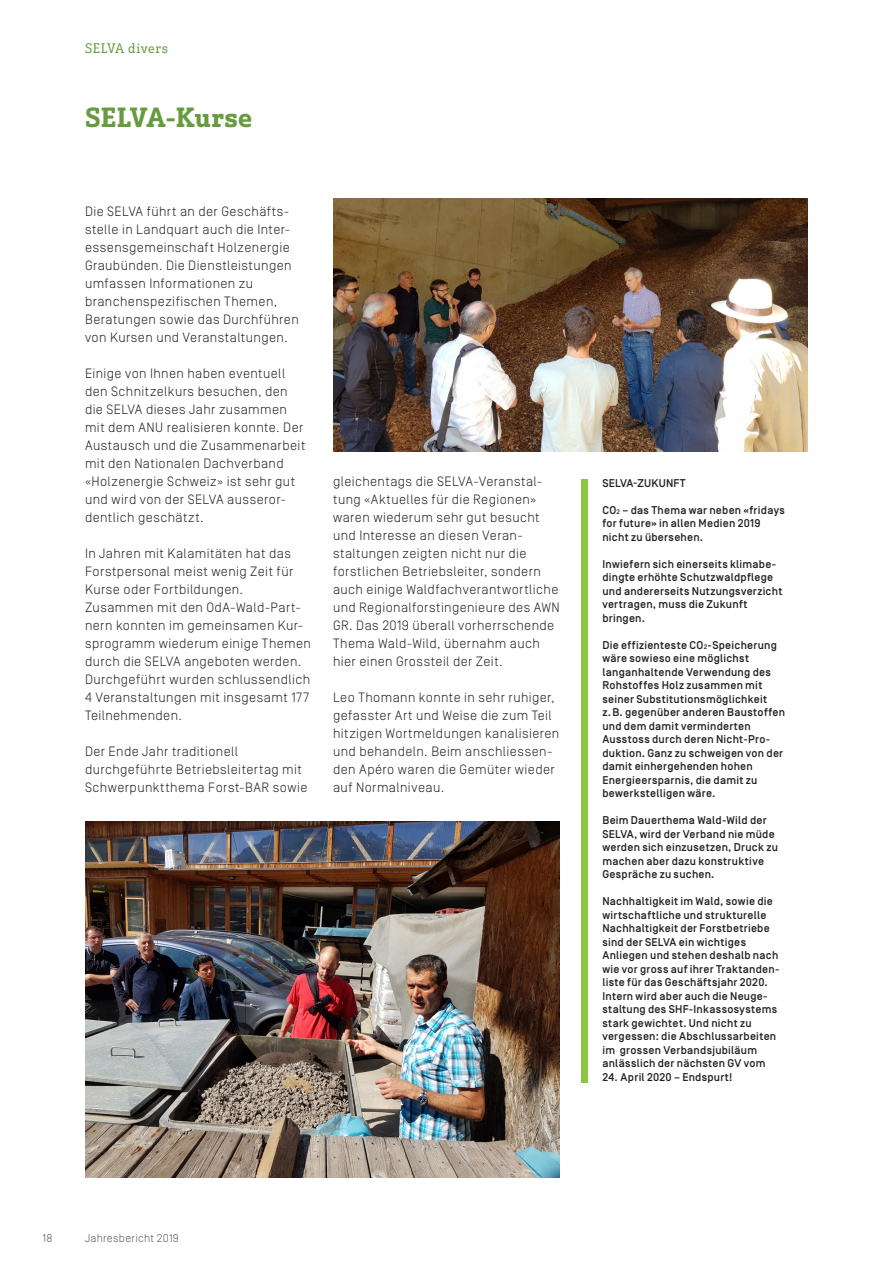
<style>
.page{position:relative;width:893px;height:1263px;background:#fff}
.page>*{position:absolute;margin:0;border:0;box-sizing:border-box;transform-origin:0 0}
.t1{font:27px "Solitas Slab Nor Dem";letter-spacing:.015em;color:#679b40}
.t2{font:300 13.5px/18px "Simplon Norm";letter-spacing:.03em;color:#231f20}
.t3{font:13.5px "Solitas Slab Nor Boo";letter-spacing:.035em;color:#679b40}
.t4{font:500 11.25px/13.5px "Simplon Norm";letter-spacing:.02em;color:#231f20}
.t5{font:300 11.25px "Simplon Norm";letter-spacing:.02em;color:#57585a}
.s1{font-size:6.6px}
</style>
<div class="page">
<img style="left:333px;top:198px;width:475px;height:253px">
<img style="left:85px;top:822px;width:475px;height:356px">
<div style="left:581px;top:479px;width:7px;height:603px;background:#8bc63e"></div>
<p class="t3" style="left:85px;top:40px;width:85px">SELVA divers</p>
<h1 class="t1" style="left:85px;top:99px;width:169px">SELVA-Kurse</h1>
<p class="t2" style="left:85px;top:203px;width:215px">Die SELVA führt an der Geschäfts&shy;stelle in Landquart auch die Inter&shy;essensgemeinschaft Holzenergie Graubünden. Die Dienstleistungen umfassen Informationen zu branchenspezifischen Themen, Beratungen sowie das Durchführen von Kursen und Veranstaltungen.</p>
<p class="t2" style="left:85px;top:364px;width:222px">Einige von Ihnen haben eventuell den Schnitzelkurs besuchen, den die SELVA dieses Jahr zusammen mit dem ANU realisieren konnte. Der<br>Austausch und die Zusammenarbeit mit den Nationalen Dachverband «Holzenergie Schweiz» ist sehr gut und wird von der SELVA ausseror&shy;dentlich geschätzt.</p>
<p class="t2" style="left:85px;top:544px;width:227px">In Jahren mit Kalamitäten hat das<br>Forstpersonal meist wenig Zeit für<br>Kurse oder Fortbildungen.<br>Zusammen mit den OdA-Wald-Part&shy;nern konnten im gemeinsamen Kur&shy;sprogramm wiederum einige Themen durch die SELVA angeboten werden.<br>Durchgeführt wurden schlussendlich<br>4 Veranstaltungen mit insgesamt 177<br>Teilnehmenden.</p>
<p class="t2" style="left:85px;top:742px;width:224px">Der Ende Jahr traditionell durchgeführte Betriebsleitertag mit<br>Schwerpunktthema Forst-BAR sowie</p>
<p class="t2" style="left:333px;top:472px;width:228px">gleichentags die SELVA-Veranstal&shy;tung «Aktuelles für die Regionen» waren wiederum sehr gut besucht und Interesse an diesen Veran&shy;staltungen zeigten nicht nur die forstlichen Betriebsleiter, sondern auch einige Waldfachverantwortliche und Regionalforstingenieure des AWN GR. Das 2019 überall vorherrschende Thema Wald-Wild, übernahm auch hier einen Grossteil der Zeit.</p>
<p class="t2" style="left:333px;top:688px;width:228px">Leo Thomann konnte in sehr ruhiger, gefasster Art und Weise die zum Teil hitzigen Wortmeldungen kanalisieren und behandeln. Beim anschliessen&shy;den Apéro waren die Gemüter wieder auf Normalniveau.</p>
<p class="t4" style="left:602px;top:476px;width:85px">SELVA-ZUKUNFT</p>
<p class="t4" style="left:602px;top:503px;width:184px">CO<span class="s1">2</span> – das Thema war neben «fridays for future» in allen Medien 2019 nicht zu übersehen.</p>
<p class="t4" style="left:602px;top:557px;width:182px">Inwiefern sich einerseits klimabe&shy;dingte erhöhte Schutzwaldpflege und andererseits Nutzungsverzicht vertragen, muss die Zukunft bringen.</p>
<p class="t4" style="left:602px;top:638px;width:184px">Die effizienteste CO<span class="s1">2</span>-Speicherung wäre sowieso eine möglichst langanhaltende Verwendung des<br>Rohstoffes Holz zusammen mit seiner Substitutionsmöglichkeit z.B. gegenüber anderen Baustoffen und dem damit verminderten<br>Ausstoss durch deren Nicht-Pro&shy;duktion. Ganz zu schweigen von der damit einhergehenden hohen<br>Energieersparnis, die damit zu bewerkstelligen wäre.</p>
<p class="t4" style="left:602px;top:814px;width:177px">Beim Dauerthema Wald-Wild der<br>SELVA, wird der Verband nie müde werden sich einzusetzen, Druck zu machen aber dazu konstruktive<br>Gespräche zu suchen.</p>
<p class="t4" style="left:602px;top:895px;width:179px">Nachhaltigkeit im Wald, sowie die wirtschaftliche und strukturelle<br>Nachhaltigkeit der Forstbetriebe sind der SELVA ein wichtiges<br>Anliegen und stehen deshalb nach wie vor gross auf ihrer Traktanden&shy;liste für das Geschäftsjahr 2020.<br>Intern wird aber auch die Neuge&shy;staltung des SHF-Inkassosystems stark gewichtet. Und nicht zu vergessen: die Abschlussarbeiten im grossen Verbandsjubiläum anlässlich der nächsten GV vom</p>
<p class="t4" style="left:602px;top:1070px;width:131px">24. April 2020 – Endspurt!</p>
<p class="t5" style="left:43px;top:1232px;width:11px">18</p>
<p class="t5" style="left:85px;top:1232px;width:95px">Jahresbericht 2019</p>
</div>
